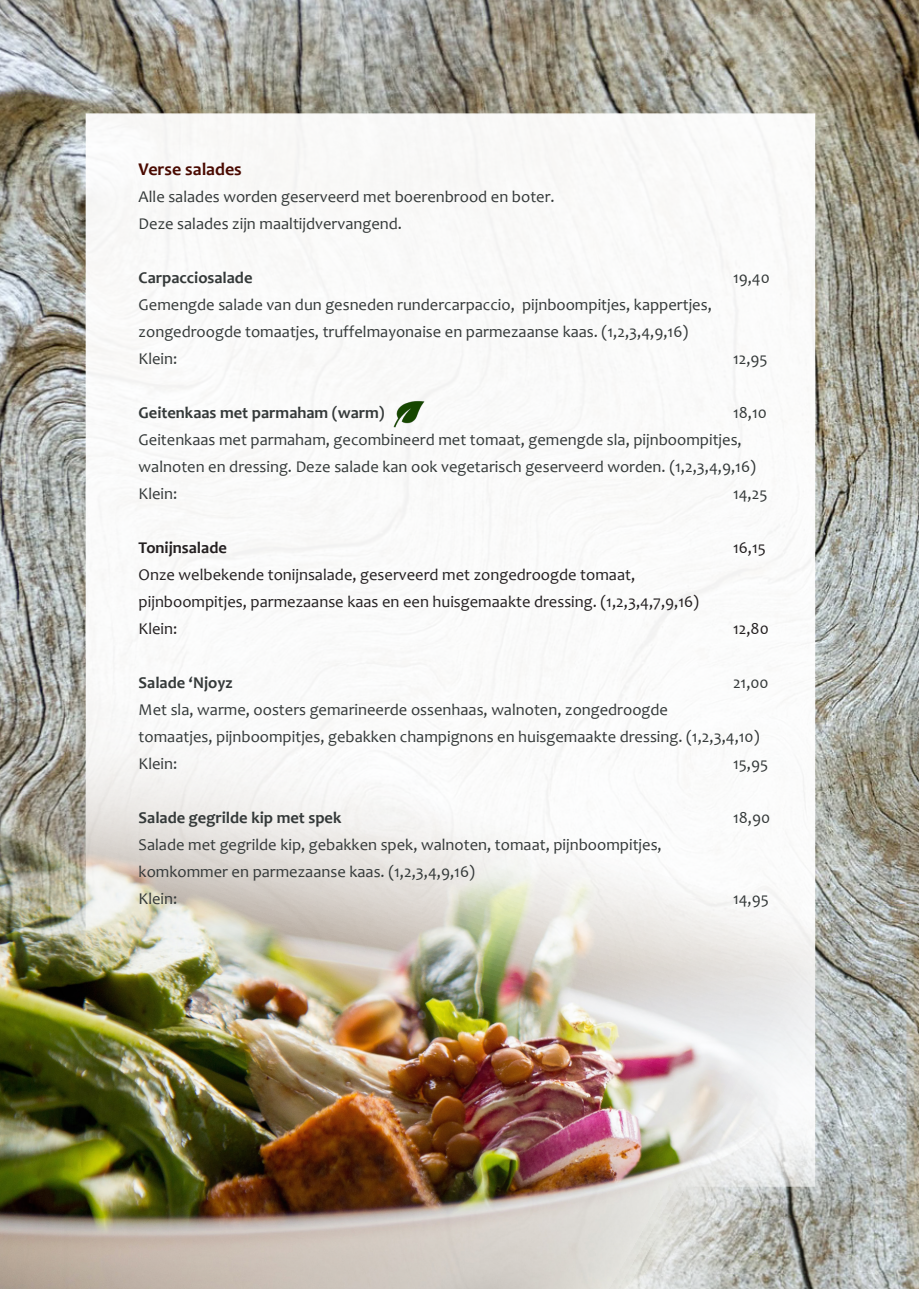
<style>
.page{position:relative;width:919px;height:1289px;background:#fff}
.page>*{position:absolute;margin:0;border:0;box-sizing:border-box;transform-origin:0 0}
.t1{font:700 18px "Candara";color:#4a0a01}
.t2{font:16.5px/27px "Candara";color:#343939}
.t3{font:16.5px/27px "Candara";color:#231f20}
.t4{font:700 16.5px "Candara";color:#343939}
.t5{font:700 16.5px "Candara";color:#231f20}
</style>
<div class="page">
<img style="left:0;top:0;width:918px;height:618px">
<img style="left:906px;top:133px;width:12px;height:1155px">
<div style="left:86px;top:113px;width:729px;height:1073px;background:#fff;border:2px solid #fff"></div>
<img style="left:0;top:618px;width:906px;height:670px">
<img style="left:393px;top:398px;width:32px;height:32px">
<p class="t1" style="left:139px;top:158px;width:105px">Verse salades</p>
<p class="t2" style="left:139px;top:183px;width:417px">Alle salades worden geserveerd met boerenbrood en boter.</p>
<p class="t2" style="left:139px;top:210px;width:265px">Deze salades zijn maaltijdvervangend.</p>
<p class="t4" style="left:139px;top:267px;width:115px">Carpacciosalade</p>
<p class="t2" style="left:733px;top:264px;width:38px">19,40</p>
<p class="t2" style="left:139px;top:291px;width:574px">Gemengde salade van dun gesneden rundercarpaccio, pijnboompitjes, kappertjes, zongedroogde tomaatjes, truffelmayonaise en parmezaanse kaas. (1,2,3,4,9,16)<br>Klein:</p>
<p class="t2" style="left:733px;top:345px;width:36px">12,95</p>
<p class="t4" style="left:139px;top:402px;width:248px">Geitenkaas met parmaham (warm)</p>
<p class="t2" style="left:139px;top:399px;width:629px;text-indent:594px">18,10<br>Geitenkaas met parmaham, gecombineerd met tomaat, gemengde sla, pijnboompitjes, walnoten en dressing. Deze salade kan ook vegetarisch geserveerd worden. (1,2,3,4,9,16)<br>Klein:</p>
<p class="t2" style="left:733px;top:480px;width:36px">14,25</p>
<p class="t5" style="left:139px;top:537px;width:90px">Tonijnsalade</p>
<p class="t3" style="left:733px;top:534px;width:34px">16,15</p>
<p class="t3" style="left:139px;top:561px;width:498px">Onze welbekende tonijnsalade, geserveerd met zongedroogde tomaat,</p>
<p class="t3" style="left:139px;top:588px;width:562px">pijnboompitjes, parmezaanse kaas en een huisgemaakte dressing. (1,2,3,4,7,9,16)<br>Klein:</p>
<p class="t3" style="left:733px;top:615px;width:37px">12,80</p>
<p class="t4" style="left:139px;top:672px;width:95px">Salade ‘Njoyz</p>
<p class="t2" style="left:733px;top:669px;width:37px">21,00</p>
<p class="t2" style="left:139px;top:696px;width:622px">Met sla, warme, oosters gemarineerde ossenhaas, walnoten, zongedroogde<br>tomaatjes, pijnboompitjes, gebakken champignons en huisgemaakte dressing. (1,2,3,4,10)</p>
<p class="t2" style="left:139px;top:750px;width:40px">Klein:</p>
<p class="t2" style="left:733px;top:750px;width:37px">15,95</p>
<p class="t4" style="left:139px;top:807px;width:204px">Salade gegrilde kip met spek</p>
<p class="t2" style="left:733px;top:804px;width:39px">18,90</p>
<p class="t2" style="left:139px;top:831px;width:524px">Salade met gegrilde kip, gebakken spek, walnoten, tomaat, pijnboompitjes, komkommer en parmezaanse kaas. (1,2,3,4,9,16)<br>Klein:</p>
<p class="t2" style="left:733px;top:885px;width:37px">14,95</p>
</div>
